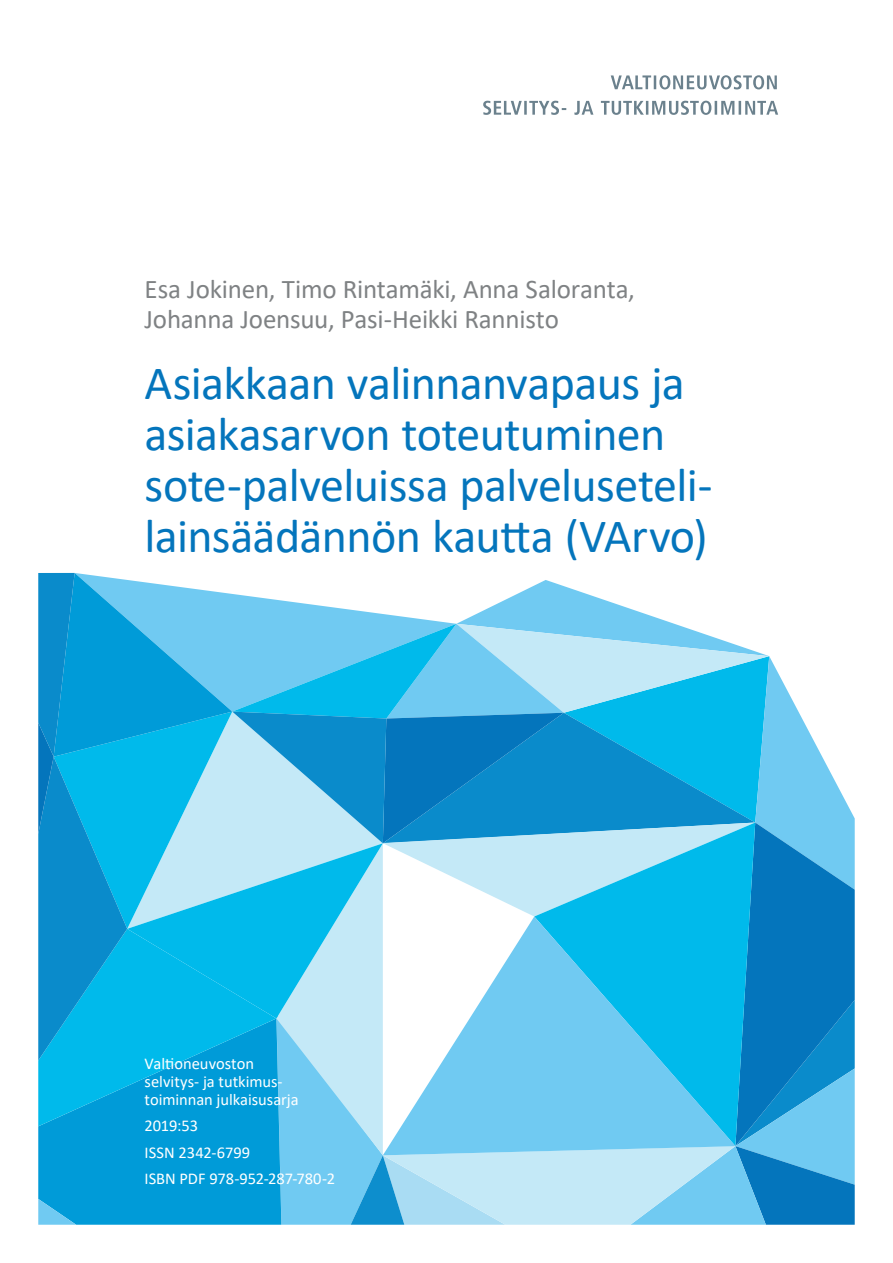
<style>
.page{position:relative;width:893px;height:1263px;background:#fff}
.page>*{position:absolute;margin:0;border:0;box-sizing:border-box;transform-origin:0 0}
.Kansi_pääotsikko{font:48px/51px "Calibri";letter-spacing:-.015em;color:#0475bc}
.Kansi_alaotsikko_har{font:27px/30px "Calibri";letter-spacing:-.01em;color:#7f8284}
.Kansi_julkaisun_tied{font:16.5px/18px "Calibri";letter-spacing:-.005em;color:#fff}
</style>
<div class="page">
<svg style="left:483px;top:101px;width:295px;height:14px"></svg>
<svg style="left:611px;top:75px;width:166px;height:14px"></svg>
<svg style="left:38px;top:573px;width:817px;height:652px;background:#53bce5"></svg>
<svg style="left:534px;top:822px;width:221px;height:324px;background:#49c0e8"></svg>
<svg style="left:383px;top:916px;width:353px;height:239px;fill:#70caf2"></svg>
<p class="Kansi_alaotsikko_har" style="left:145px;top:274px;width:492px">Esa Jokinen, Timo Rintamäki, Anna Saloranta,<br>Johanna Joensuu, Pasi-Heikki Rannisto</p>
<p class="Kansi_pääotsikko" style="left:145px;top:356px;width:566px">Asiakkaan valinnanvapaus ja asiakasarvon toteutuminen sote-palveluissa palveluseteli&shy;lainsäädännön kautta (VArvo)</p>
<p class="Kansi_julkaisun_tied" style="left:145px;top:1054px;width:156px">Valtioneuvoston selvitys- ja tutkimus&shy;toiminnan julkaisusarja</p>
<p class="Kansi_julkaisun_tied" style="left:145px;top:1116px;width:55px">2019:53</p>
<p class="Kansi_julkaisun_tied" style="left:145px;top:1143px;width:107px">ISSN 2342-6799</p>
<p class="Kansi_julkaisun_tied" style="left:145px;top:1169px;width:192px">ISBN PDF 978-952-287-780-2</p>
</div>
